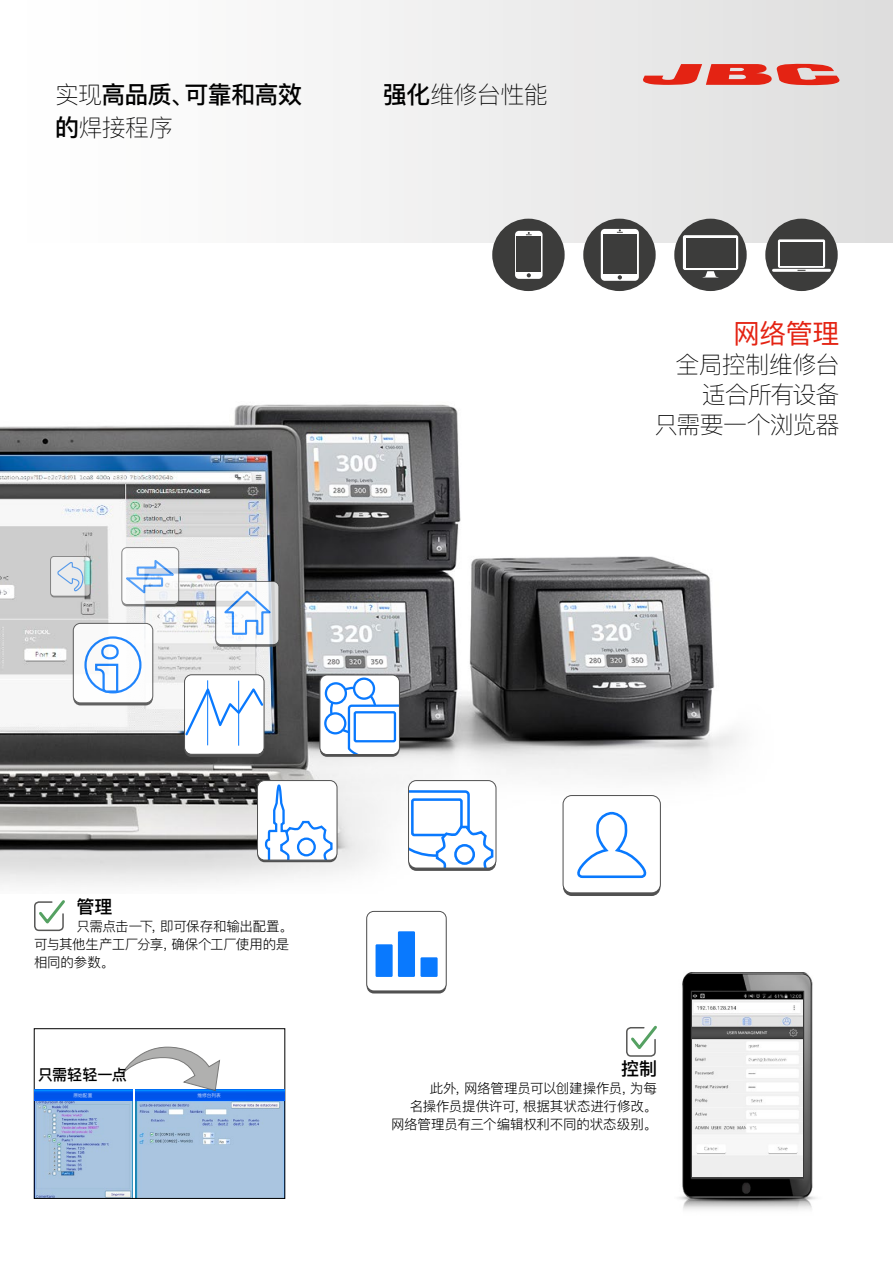
<style>
.page{position:relative;width:893px;height:1263px;background:#fff}
.page>*{position:absolute;margin:0;border:0;box-sizing:border-box;transform-origin:0 0}
.t1{font:27px "Ping Fang SC";color:#e42313}
.t2{font:100 24px/30px "Ping Fang SC";letter-spacing:-.03em;color:#000;text-align:right}
.t3{font:500 24px "Ping Fang SC";letter-spacing:-.025em;color:#000}
.t4{font:500 18px "Ping Fang SC";color:#000}
.t5{font:500 15.3px "Ping Fang SC";letter-spacing:-.01em;color:#000}
.t6{font:300 13.5px/18px "Ping Fang SC";letter-spacing:-.015em;color:#000}
.t7{font:300 4.8px "Ping Fang SC";letter-spacing:.005em;color:#fff}
.s1{font-weight:100}
.s2{font-weight:500}
</style>
<div class="page">
<img style="left:0;top:242px;width:788px;height:651px">
<img style="left:679px;top:972px;width:137px;height:238px">
<img style="left:693px;top:992px;width:109px;height:184px">
<img style="left:36px;top:1100px;width:97px;height:96px">
<img style="left:136px;top:1100px;width:147px;height:96px">
<div style="left:34px;top:1028px;width:251px;height:170px;border:1px solid #000"></div>
<img style="left:34px;top:1090px;width:87px;height:10px">
<img style="left:226px;top:1090px;width:59px;height:10px">
<svg style="left:121px;top:1028px;width:105px;height:74px"></svg>
<div style="left:0;top:0;width:893px;height:242px;background:linear-gradient(to right,#fff,#dedede)"></div>
<div style="left:765px;top:219px;width:73px;height:72px;background:#3c3c3b;border-radius:50%"></div>
<div style="left:778px;top:239px;width:47px;height:29px;background:#fff;border-radius:2px"></div>
<div style="left:780px;top:242px;width:43px;height:24px;background:#3c3c3b"></div>
<hr style="left:773px;top:269px;width:56px;height:3px;background:#fff">
<div style="left:674px;top:219px;width:73px;height:72px;background:#3c3c3b;border-radius:50%"></div>
<svg style="left:683px;top:235px;width:55px;height:35px"></svg>
<svg style="left:702px;top:271px;width:17px;height:7px"></svg>
<div style="left:686px;top:238px;width:49px;height:29px;background:#3c3c3b"></div>
<div style="left:583px;top:219px;width:73px;height:72px;background:#3c3c3b;border-radius:50%"></div>
<div style="left:601px;top:229px;width:38px;height:52px;background:#fff;border-radius:4px"></div>
<div style="left:603px;top:234px;width:34px;height:40px;background:#3c3c3b"></div>
<svg style="left:618px;top:275px;width:4px;height:5px"></svg>
<svg style="left:617px;top:229px;width:6px;height:4px"></svg>
<div style="left:492px;top:219px;width:73px;height:72px;background:#3c3c3b;border-radius:50%"></div>
<svg style="left:515px;top:231px;width:28px;height:48px"></svg>
<div style="left:516px;top:237px;width:24px;height:35px;background:#3c3c3b"></div>
<svg style="left:527px;top:273px;width:4px;height:4px"></svg>
<svg style="left:526px;top:232px;width:6px;height:3px"></svg>
<div style="left:320px;top:677px;width:79px;height:80px;background:#515151;border-radius:7px"></div>
<div style="left:320px;top:675px;width:79px;height:79px;background:#fff;border-radius:7px"></div>
<svg style="left:329px;top:686px;width:70px;height:68px"></svg>
<svg style="left:325px;top:713px;width:20px;height:20px"></svg>
<div style="left:324px;top:712px;width:22px;height:22px;border:2px solid #0979fe;border-radius:50%"></div>
<svg style="left:354px;top:679px;width:20px;height:20px"></svg>
<div style="left:353px;top:677px;width:22px;height:23px;border:2px solid #0979fe;border-radius:50%"></div>
<svg style="left:326px;top:683px;width:20px;height:20px"></svg>
<div style="left:325px;top:682px;width:22px;height:22px;border:2px solid #0979fe;border-radius:50%"></div>
<div style="left:320px;top:675px;width:80px;height:80px;border:1px solid #515151;border-radius:7px"></div>
<div style="left:51px;top:558px;width:39px;height:39px;background:#636363;border-radius:4px"></div>
<svg style="left:51px;top:556px;width:39px;height:40px"></svg>
<svg style="left:57px;top:561px;width:28px;height:32px"></svg>
<div style="left:50px;top:556px;width:40px;height:40px;border:1px solid #515151;border-radius:4px"></div>
<svg style="left:122px;top:548px;width:57px;height:56px"></svg>
<div style="left:122px;top:547px;width:57px;height:58px;border:1px solid #515151;border-radius:5px"></div>
<svg style="left:124px;top:557px;width:52px;height:40px"></svg>
<svg style="left:216px;top:583px;width:63px;height:64px"></svg>
<svg style="left:216px;top:581px;width:63px;height:64px"></svg>
<div style="left:215px;top:581px;width:64px;height:64px;border:1px solid #515151;border-radius:6px"></div>
<svg style="left:220px;top:589px;width:55px;height:47px"></svg>
<div style="left:563px;top:799px;width:97px;height:97px;background:#515151;border-radius:9px"></div>
<div style="left:563px;top:795px;width:97px;height:98px;background:#fff;border-radius:9px"></div>
<div style="left:563px;top:795px;width:98px;height:98px;border:1px solid #515151;border-radius:9px"></div>
<svg style="left:577px;top:812px;width:70px;height:67px"></svg>
<div style="left:367px;top:914px;width:79px;height:79px;background:#515151;border-radius:7px"></div>
<div style="left:367px;top:911px;width:79px;height:80px;background:#fff;border-radius:7px"></div>
<div style="left:420px;top:957px;width:18px;height:20px;background:#0979fe"></div>
<div style="left:376px;top:944px;width:17px;height:33px;background:#0979fe"></div>
<div style="left:398px;top:931px;width:17px;height:46px;background:#0979fe"></div>
<div style="left:366px;top:911px;width:80px;height:80px;border:1px solid #515151;border-radius:7px"></div>
<div style="left:73px;top:626px;width:80px;height:79px;background:#616161;border-radius:7px"></div>
<div style="left:73px;top:623px;width:80px;height:80px;background:#fff;border-radius:7px"></div>
<div style="left:73px;top:623px;width:80px;height:80px;border:1px solid #515151;border-radius:7px"></div>
<div style="left:84px;top:636px;width:57px;height:57px;border:2px solid #0979fe;border-radius:50%"></div>
<svg style="left:94px;top:643px;width:26px;height:51px"></svg>
<div style="left:185px;top:677px;width:79px;height:80px;background:#515151;border-radius:7px"></div>
<div style="left:185px;top:675px;width:79px;height:79px;background:#fff;border-radius:7px"></div>
<div style="left:184px;top:674px;width:80px;height:80px;border:1px solid #515151;border-radius:7px"></div>
<hr style="left:207px;top:680px;width:1px;height:65px;background:#0979fe">
<hr style="left:238px;top:681px;width:1px;height:65px;background:#0979fe">
<svg style="left:183px;top:683px;width:82px;height:54px"></svg>
<div style="left:408px;top:783px;width:88px;height:88px;background:#515151;border-radius:8px"></div>
<div style="left:408px;top:780px;width:88px;height:88px;background:#fff;border-radius:8px"></div>
<svg style="left:408px;top:790px;width:87px;height:78px"></svg>
<div style="left:455px;top:845px;width:19px;height:18px;background:#fff;border-radius:50%"></div>
<div style="left:454px;top:844px;width:21px;height:21px;border:3px solid #0979fe;border-radius:50%"></div>
<div style="left:408px;top:780px;width:88px;height:88px;border:1px solid #515151;border-radius:8px"></div>
<svg style="left:257px;top:783px;width:80px;height:79px"></svg>
<div style="left:257px;top:780px;width:80px;height:80px;background:#fff;border-radius:7px"></div>
<svg style="left:264px;top:784px;width:70px;height:76px"></svg>
<svg style="left:298px;top:839px;width:17px;height:16px"></svg>
<div style="left:297px;top:837px;width:19px;height:19px;border:2px solid #0979fe;border-radius:50%"></div>
<div style="left:257px;top:780px;width:80px;height:80px;border:1px solid #515151;border-radius:7px"></div>
<svg style="left:626px;top:1025px;width:31px;height:32px"></svg>
<svg style="left:34px;top:900px;width:31px;height:32px"></svg>
<svg style="left:642px;top:63px;width:199px;height:22px;background:#e47067"></svg>
<h2 class="t3" style="left:55px;top:79px;width:248px"><span class="s1">实现</span>高品质、可靠和高效</h2>
<h2 class="t2" style="left:383px;top:79px;width:166px"><span class="s2">强化</span>维修台性能</h2>
<h2 class="t2" style="left:55px;top:112px;width:119px"><span class="s2">的</span>焊接程序</h2>
<h1 class="t1" style="left:733px;top:316px;width:108px">网络管理</h1>
<h2 class="t2" style="left:654px;top:349px;width:187px">全局控制维修台适合所有设备<br>只需要一个浏览器</h2>
<h3 class="t4" style="left:77px;top:896px;width:37px">管理</h3>
<p class="t6" style="left:34px;top:917px;width:260px;text-indent:43px">只需点击一下，即可保存和输出配置。可与其他生产工厂分享，确保个工厂使用的是相同的参数。</p>
<p class="t5" style="left:38px;top:1065px;width:91px">只需轻轻一点</p>
<p class="t7" style="left:73px;top:1092px;width:20px">原始配置</p>
<p class="t7" style="left:197px;top:1092px;width:25px">维修台列表</p>
<h3 class="t4" style="left:621px;top:1058px;width:37px">控制</h3>
<p class="t6" style="left:391px;top:1079px;width:267px;text-align:right">此外，网络管理员可以创建操作员，为每<br>名操作员提供许可，根据其状态进行修改。<br>网络管理员有三个编辑权利不同的状态级别。</p>
</div>
